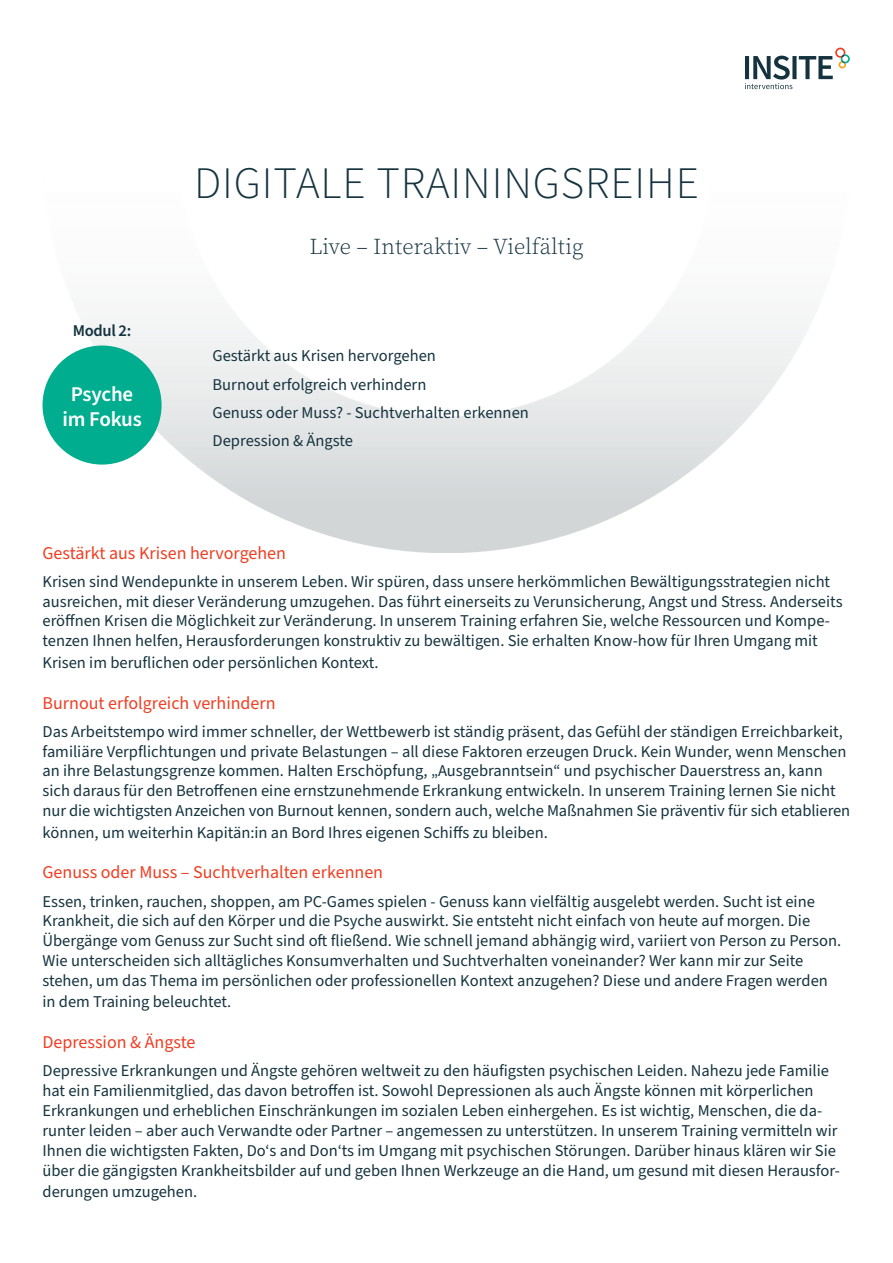
<style>
.page{position:relative;width:893px;height:1263px;background:#fff}
.page>*{position:absolute;margin:0;border:0;box-sizing:border-box;transform-origin:0 0}
.t1{font:300 45px "Source Sans Pro";letter-spacing:.02em;color:#15333f}
.t2{font:22.5px "Source Serif Variable";color:#15333f}
.t3{font:600 21px/25.2px "Source Sans Pro";letter-spacing:-.01em;color:#fff;text-align:center}
.t4{font:18px "Source Sans Pro";color:#ef3e22}
.t5{font:16.5px/19.8px "Source Sans Pro";color:#15333f}
.t6{font:600 16.5px "Source Sans Pro";letter-spacing:-.02em;color:#15333f}
</style>
<div class="page">
<img style="left:43px;top:317px;width:769px;height:236px">
<div style="left:43px;top:345px;width:119px;height:120px;background:#00ad8e;border-radius:50%"></div>
<svg style="left:745px;top:48px;width:105px;height:41px"></svg>
<p class="t6" style="left:73px;top:319px;width:60px">Modul 2:</p>
<p class="t3" style="left:62px;top:382px;width:81px">Psyche im Fokus</p>
<h1 class="t1" style="left:194px;top:153px;width:506px">DIGITALE TRAININGSREIHE</h1>
<h2 class="t2" style="left:309px;top:231px;width:276px">Live – Interaktiv – Vielfältig</h2>
<p class="t5" style="left:213px;top:342px;width:318px;line-height:28.3px">Gestärkt aus Krisen hervorgehen<br>Burnout erfolgreich verhindern<br>Genuss oder Muss? - Suchtverhalten erkennen<br>Depression &amp; Ängste</p>
<p class="t4" style="left:43px;top:540px;width:245px">Gestärkt aus Krisen hervorgehen</p>
<p class="t5" style="left:43px;top:572px;width:801px">Krisen sind Wendepunkte in unserem Leben. Wir spüren, dass unsere herkömmlichen Bewältigungsstrategien nicht ausreichen, mit dieser Veränderung umzugehen. Das führt einerseits zu Verunsicherung, Angst und Stress. Anderseits eröffnen Krisen die Möglichkeit zur Veränderung. In unserem Training erfahren Sie, welche Ressourcen und Kompe&shy;tenzen Ihnen helfen, Herausforderungen konstruktiv zu bewältigen. Sie erhalten Know-how für Ihren Umgang mit</p>
<p class="t5" style="left:43px;top:653px;width:338px">Krisen im beruflichen oder persönlichen Kontext.</p>
<p class="t4" style="left:43px;top:690px;width:235px">Burnout erfolgreich verhindern</p>
<p class="t5" style="left:43px;top:722px;width:809px">Das Arbeitstempo wird immer schneller, der Wettbewerb ist ständig präsent, das Gefühl der ständigen Erreichbarkeit, familiäre Verpflichtungen und private Belastungen – all diese Faktoren erzeugen Druck. Kein Wunder, wenn Menschen an ihre Belastungsgrenze kommen. Halten Erschöpfung, „Ausgebranntsein“ und psychischer Dauerstress an, kann sich daraus für den Betroffenen eine ernstzunehmende Erkrankung entwickeln. In unserem Training lernen Sie nicht nur die wichtigsten Anzeichen von Burnout kennen, sondern auch, welche Maßnahmen Sie präventiv für sich etablieren</p>
<p class="t5" style="left:43px;top:823px;width:507px">können, um weiterhin Kapitän:in an Bord Ihres eigenen Schiffs zu bleiben.</p>
<p class="t4" style="left:43px;top:860px;width:342px">Genuss oder Muss – Suchtverhalten erkennen</p>
<p class="t5" style="left:43px;top:892px;width:800px">Essen, trinken, rauchen, shoppen, am PC-Games spielen - Genuss kann vielfältig ausgelebt werden. Sucht ist eine Krankheit, die sich auf den Körper und die Psyche auswirkt. Sie entsteht nicht einfach von heute auf morgen. Die Übergänge vom Genuss zur Sucht sind oft fließend. Wie schnell jemand abhängig wird, variiert von Person zu Person.<br>Wie unterscheiden sich alltägliches Konsumverhalten und Suchtverhalten voneinander? Wer kann mir zur Seite stehen, um das Thema im persönlichen oder professionellen Kontext anzugehen? Diese und andere Fragen werden</p>
<p class="t5" style="left:43px;top:992px;width:190px">in dem Training beleuchtet.</p>
<p class="t4" style="left:43px;top:1030px;width:155px">Depression &amp; Ängste</p>
<p class="t5" style="left:43px;top:1062px;width:799px">Depressive Erkrankungen und Ängste gehören weltweit zu den häufigsten psychischen Leiden. Nahezu jede Familie hat ein Familienmitglied, das davon betroffen ist. Sowohl Depressionen als auch Ängste können mit körperlichen Erkrankungen und erheblichen Einschränkungen im sozialen Leben einhergehen. Es ist wichtig, Menschen, die da&shy;runter leiden – aber auch Verwandte oder Partner – angemessen zu unterstützen. In unserem Training vermitteln wir Ihnen die wichtigsten Fakten, Do‘s and Don‘ts im Umgang mit psychischen Störungen. Darüber hinaus klären wir Sie über die gängigsten Krankheitsbilder auf und geben Ihnen Werkzeuge an die Hand, um gesund mit diesen Herausfor-</p>
<p class="t5" style="left:43px;top:1182px;width:156px">derungen umzugehen.</p>
</div>
